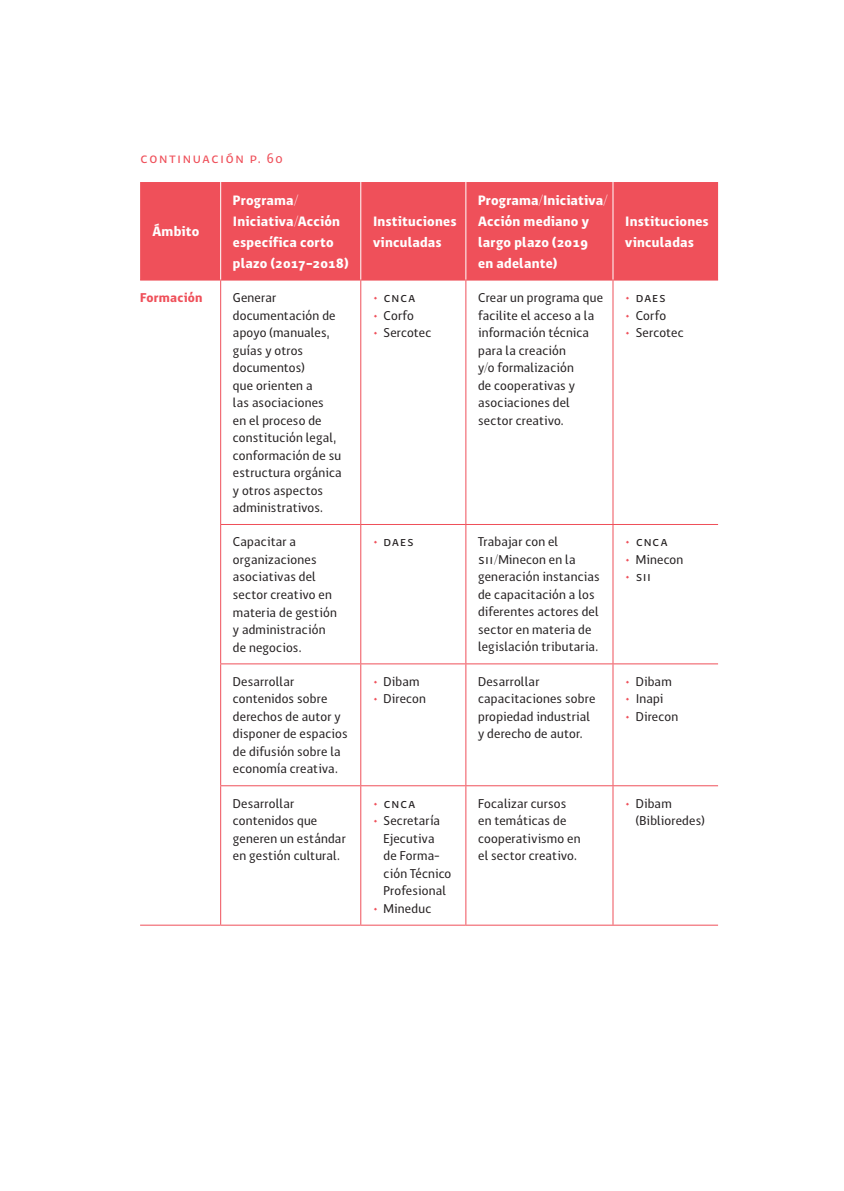
<style>
.page{position:relative;width:844px;height:1191px;background:#fff}
.page>*{position:absolute;margin:0;border:0;box-sizing:border-box;transform-origin:0 0}
.t1{font:700 14px/21px "Antu";letter-spacing:.02em;color:#fff}
.t2{font:14px "Antu";letter-spacing:.095em;color:#ef505a}
.t3{font:13.12px/17.5px "Antu";letter-spacing:.02em;color:#231f20}
.t4{font:700 13.12px "Antu";color:#ef505a}
.s1{font-weight:700;color:#ef505a}
</style>
<div class="page">
<div style="left:140px;top:182px;width:578px;height:98px;background:#ef505a"></div>
<hr style="left:220px;top:280px;width:140px;height:1px;background:#ef505a">
<hr style="left:360px;top:280px;width:106px;height:1px;background:#ef505a">
<hr style="left:360px;top:280px;width:1px;height:244px;background:#ef505a">
<hr style="left:466px;top:280px;width:146px;height:1px;background:#ef505a">
<hr style="left:465px;top:280px;width:1px;height:244px;background:#ef505a">
<hr style="left:612px;top:280px;width:106px;height:1px;background:#ef505a">
<hr style="left:360px;top:525px;width:1px;height:138px;background:#ef505a">
<hr style="left:465px;top:525px;width:1px;height:138px;background:#ef505a">
<hr style="left:220px;top:663px;width:140px;height:1px;background:#ef505a">
<hr style="left:360px;top:663px;width:106px;height:1px;background:#ef505a">
<hr style="left:360px;top:664px;width:1px;height:121px;background:#ef505a">
<hr style="left:466px;top:663px;width:146px;height:1px;background:#ef505a">
<hr style="left:465px;top:664px;width:1px;height:121px;background:#ef505a">
<hr style="left:612px;top:663px;width:106px;height:1px;background:#ef505a">
<hr style="left:220px;top:785px;width:140px;height:1px;background:#ef505a">
<hr style="left:360px;top:785px;width:106px;height:1px;background:#ef505a">
<hr style="left:360px;top:786px;width:1px;height:138px;background:#ef505a">
<hr style="left:466px;top:785px;width:146px;height:1px;background:#ef505a">
<hr style="left:465px;top:786px;width:1px;height:138px;background:#ef505a">
<hr style="left:612px;top:785px;width:106px;height:1px;background:#ef505a">
<hr style="left:612px;top:924px;width:106px;height:1px;background:#ef505a">
<hr style="left:140px;top:280px;width:80px;height:1px;background:#ef505a">
<hr style="left:220px;top:280px;width:1px;height:244px;background:#ef505a">
<hr style="left:140px;top:924px;width:80px;height:1px;background:#ef505a">
<hr style="left:220px;top:525px;width:1px;height:138px;background:#ef505a">
<hr style="left:220px;top:664px;width:1px;height:121px;background:#ef505a">
<hr style="left:220px;top:786px;width:1px;height:138px;background:#ef505a">
<hr style="left:220px;top:182px;width:1px;height:98px;background:#fff">
<hr style="left:612px;top:182px;width:1px;height:98px;background:#fff">
<hr style="left:360px;top:182px;width:1px;height:98px;background:#fff">
<hr style="left:465px;top:182px;width:1px;height:98px;background:#fff">
<hr style="left:220px;top:524px;width:140px;height:1px;background:#ef505a">
<hr style="left:360px;top:524px;width:106px;height:1px;background:#ef505a">
<hr style="left:466px;top:524px;width:146px;height:1px;background:#ef505a">
<hr style="left:612px;top:524px;width:106px;height:1px;background:#ef505a">
<hr style="left:612px;top:280px;width:1px;height:244px;background:#ef505a">
<hr style="left:612px;top:525px;width:1px;height:138px;background:#ef505a">
<hr style="left:612px;top:664px;width:1px;height:121px;background:#ef505a">
<hr style="left:612px;top:786px;width:1px;height:138px;background:#ef505a">
<hr style="left:220px;top:924px;width:140px;height:1px;background:#ef505a">
<hr style="left:360px;top:924px;width:106px;height:1px;background:#ef505a">
<hr style="left:466px;top:924px;width:146px;height:1px;background:#ef505a">
<p class="t2" style="left:140px;top:150px;width:144px">continuación p. 60</p>
<p class="t1" style="left:152px;top:221px;width:49px">Ámbito</p>
<p class="t1" style="left:233px;top:189px;width:117px">Programa/<br>Iniciativa/Acción específica corto plazo (2017-2018)</p>
<p class="t1" style="left:373px;top:210px;width:85px">Instituciones vinculadas</p>
<p class="t4" style="left:140px;top:290px;width:64px">Formación</p>
<p class="t3" style="left:233px;top:289px;width:110px">Generar documentación de apoyo (manuales, guías y otros documentos)<br>que orienten a<br>las asociaciones<br>en el proceso de constitución legal, conformación de su estructura orgánica y otros aspectos administrativos.</p>
<p class="t3" style="left:373px;top:289px;width:44px"><span class="s1">•</span> cnca</p>
<p class="t3" style="left:373px;top:306px;width:42px"><span class="s1">•</span> Corfo</p>
<p class="t3" style="left:373px;top:324px;width:60px"><span class="s1">•</span> Sercotec</p>
<p class="t1" style="left:478px;top:189px;width:131px">Programa/Iniciativa/<br>Acción mediano y largo plazo (2019<br>en adelante)</p>
<p class="t1" style="left:625px;top:210px;width:85px">Instituciones vinculadas</p>
<p class="t3" style="left:478px;top:289px;width:126px">Crear un programa que facilite el acceso a la información técnica para la creación<br>y/o formalización<br>de cooperativas y asociaciones del sector creativo.</p>
<p class="t3" style="left:625px;top:289px;width:42px"><span class="s1">•</span> daes</p>
<p class="t3" style="left:625px;top:306px;width:42px"><span class="s1">•</span> Corfo</p>
<p class="t3" style="left:625px;top:324px;width:60px"><span class="s1">•</span> Sercotec</p>
<p class="t3" style="left:233px;top:533px;width:105px">Capacitar a organizaciones asociativas del sector creativo en materia de gestión y administración de negocios.</p>
<p class="t3" style="left:373px;top:533px;width:42px"><span class="s1">•</span> daes</p>
<p class="t3" style="left:478px;top:533px;width:123px">Trabajar con el sii/Minecon en la generación instancias de capacitación a los diferentes actores del sector en materia de legislación tributaria.</p>
<p class="t3" style="left:625px;top:533px;width:44px"><span class="s1">•</span> cnca</p>
<p class="t3" style="left:625px;top:551px;width:60px"><span class="s1">•</span> Minecon</p>
<p class="t3" style="left:625px;top:568px;width:27px"><span class="s1">•</span> sii</p>
<p class="t3" style="left:233px;top:672px;width:116px">Desarrollar contenidos sobre derechos de autor y disponer de espacios de difusión sobre la economía creativa.</p>
<p class="t3" style="left:373px;top:672px;width:48px"><span class="s1">•</span> Dibam</p>
<p class="t3" style="left:373px;top:690px;width:54px"><span class="s1">•</span> Direcon</p>
<p class="t3" style="left:233px;top:794px;width:114px">Desarrollar contenidos que generen un estándar en gestión cultural.</p>
<p class="t3" style="left:373px;top:794px;width:44px"><span class="s1">•</span> cnca</p>
<p class="t3" style="left:383px;top:812px;width:69px;text-indent:-10px"><span class="s1">•</span> Secretaría<br>Ejecutiva<br>de Forma&shy;ción Técnico<br>Profesional</p>
<p class="t3" style="left:373px;top:899px;width:60px"><span class="s1">•</span> Mineduc</p>
<p class="t3" style="left:478px;top:672px;width:119px">Desarrollar capacitaciones sobre propiedad industrial y derecho de autor.</p>
<p class="t3" style="left:625px;top:672px;width:48px"><span class="s1">•</span> Dibam</p>
<p class="t3" style="left:625px;top:690px;width:40px"><span class="s1">•</span> Inapi</p>
<p class="t3" style="left:625px;top:707px;width:54px"><span class="s1">•</span> Direcon</p>
<p class="t3" style="left:478px;top:794px;width:104px">Focalizar cursos en temáticas de cooperativismo en el sector creativo.</p>
<p class="t3" style="left:635px;top:794px;width:70px;text-indent:-10px"><span class="s1">•</span> Dibam (Biblioredes)</p>
</div>
